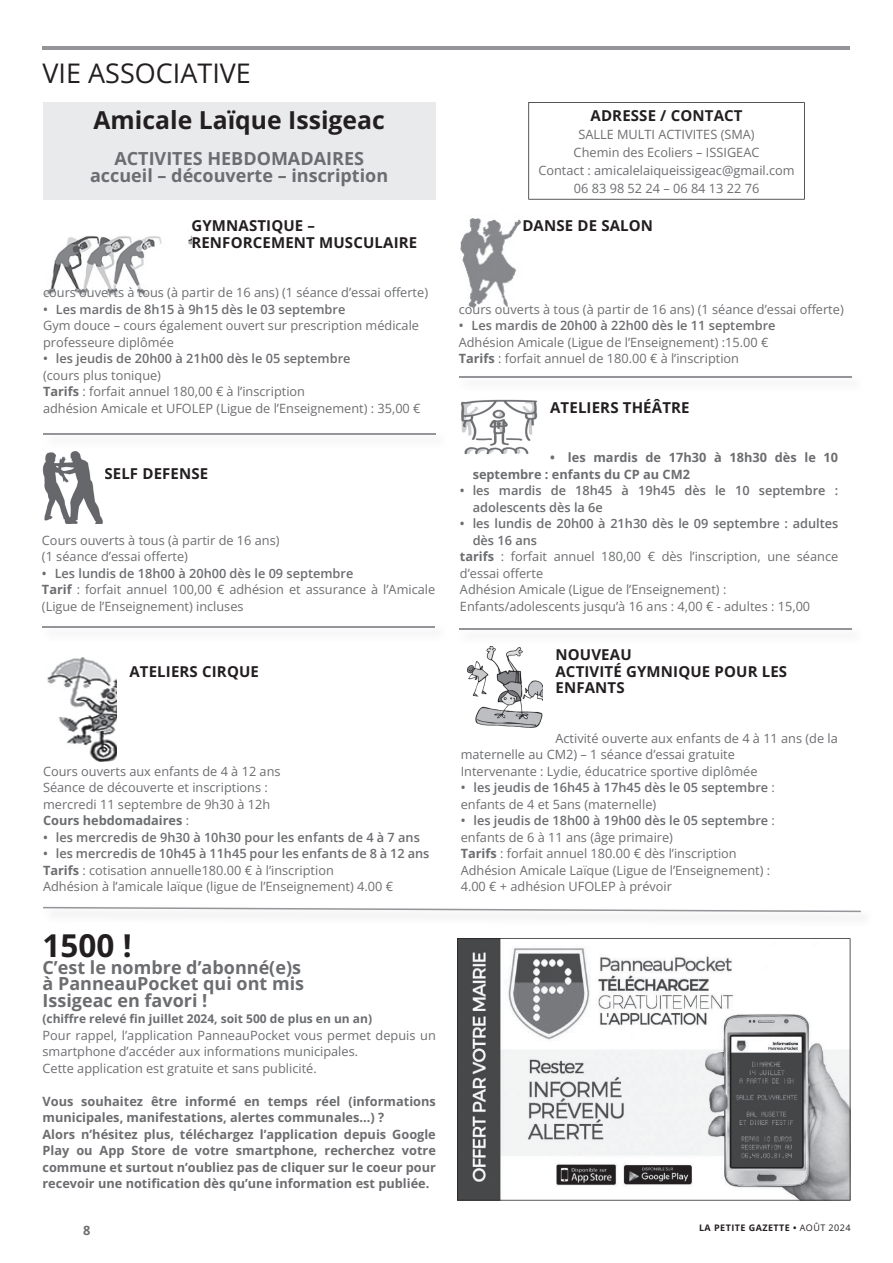
<style>
.page{position:relative;width:893px;height:1263px;background:#fff}
.page>*{position:absolute;margin:0;border:0;box-sizing:border-box;transform-origin:0 0}
.t1{font:700 31.5px "Open Sans";color:#231f20}
.t2{font:27px "Open Sans";color:#231f20}
.t3{font:700 24.75px "Open Sans";color:#231f20}
.t4{font:700 18px/16.5px "Open Sans";color:#6c6d70;text-align:center}
.t5{font:700 15px/16.5px "Open Sans";letter-spacing:.01em;color:#231f20}
.t6{font:12.75px/16.5px "Open Sans";color:#6c6d70}
.t7{font:700 12.75px/16.5px "Open Sans";color:#6c6d70}
.t8{font:600 12.75px/16.5px "Open Sans";color:#6c6d70}
.t9{font:600 12.75px/16.5px "Open Sans";color:#6c6d70}
.t10{font:700 12px "Open Sans";color:#6c6d70}
.t11{font:700 9px "Open Sans";letter-spacing:.05em;color:#231f20}
.s1{font-weight:700}
.s2{font-weight:600}
.s3{font-weight:400}
</style>
<div class="page">
<hr style="left:43px;top:47px;width:807px;height:3px;background:#939598">
<div style="left:43px;top:134px;width:392px;height:66px;background:#e9eaeb"></div>
<div style="left:43px;top:102px;width:392px;height:32px;background:#e9eaeb"></div>
<svg style="left:528px;top:102px;width:277px;height:98px"></svg>
<img style="left:44px;top:236px;width:147px;height:60px">
<img style="left:460px;top:218px;width:61px;height:90px">
<img style="left:42px;top:451px;width:61px;height:72px">
<img style="left:460px;top:399px;width:78px;height:56px">
<img style="left:47px;top:657px;width:70px;height:104px">
<img style="left:468px;top:646px;width:75px;height:82px">
<hr style="left:43px;top:433px;width:393px;height:1px;background:#939598">
<hr style="left:459px;top:376px;width:392px;height:1px;background:#939598">
<hr style="left:43px;top:627px;width:392px;height:1px;background:#939598">
<hr style="left:459px;top:629px;width:392px;height:1px;background:#939598">
<svg style="left:43px;top:907px;width:818px;height:5px"></svg>
<svg style="left:457px;top:938px;width:393px;height:262px"></svg>
<h2 class="t2" style="left:43px;top:54px;width:210px">VIE ASSOCIATIVE</h2>
<h3 class="t3" style="left:94px;top:103px;width:293px">Amicale Laïque Issigeac</h3>
<p class="t5" style="left:590px;top:107px;width:154px">ADRESSE / CONTACT</p>
<p class="t6" style="left:538px;top:125px;width:258px;line-height:18px;text-align:center">SALLE MULTI ACTIVITES (SMA)<br>Chemin des Ecoliers – ISSIGEAC<br>Contact : amicalelaiqueissigeac@gmail.com<br>06 83 98 52 24 – 06 84 13 22 76</p>
<h3 class="t4" style="left:90px;top:150px;width:300px">ACTIVITES HEBDOMADAIRES accueil – découverte – inscription</h3>
<p class="t5" style="left:191px;top:217px;width:227px">GYMNASTIQUE –<br>RENFORCEMENT MUSCULAIRE</p>
<p class="t6" style="left:43px;top:284px;width:386px">cours ouverts à tous (à partir de 16 ans) (1 séance d’essai offerte)</p>
<p class="t8" style="left:43px;top:300px;width:304px">• Les mardis de 8h15 à 9h15 dès le 03 septembre</p>
<p class="t6" style="left:43px;top:317px;width:378px">Gym douce – cours également ouvert sur prescription médicale professeure diplômée</p>
<p class="t8" style="left:43px;top:350px;width:309px">• les jeudis de 20h00 à 21h00 dès le 05 septembre</p>
<p class="t6" style="left:43px;top:366px;width:379px">(cours plus tonique)<br><span class="s1">Tarifs</span> : forfait annuel 180,00 € à l’inscription<br>adhésion Amicale et UFOLEP (Ligue de l’Enseignement) : 35,00 €</p>
<p class="t5" style="left:104px;top:464px;width:105px">SELF DEFENSE</p>
<p class="t6" style="left:42px;top:531px;width:239px">Cours ouverts à tous (à partir de 16 ans) (1 séance d’essai offerte)</p>
<p class="t6" style="left:42px;top:564px;width:395px"><span class="s2">• Les lundis de 18h00 à 20h00 dès le 09 septembre<br></span><span class="s1">Tarif</span> : forfait annuel 100,00 € adhésion et assurance à l’Amicale (Ligue de l’Enseignement) incluses</p>
<p class="t5" style="left:129px;top:662px;width:131px">ATELIERS CIRQUE</p>
<p class="t6" style="left:43px;top:762px;width:239px">Cours ouverts aux enfants de 4 à 12 ans Séance de découverte et inscriptions : mercredi 11 septembre de 9h30 à 12h <span class="s1">Cours hebdomadaires</span> :</p>
<p class="t9" style="left:43px;top:828px;width:378px">• les mercredis de 9h30 à 10h30 pour les enfants de 4 à 7 ans</p>
<p class="t6" style="left:43px;top:845px;width:388px"><span class="s2">• les mercredis de 10h45 à 11h45 pour les enfants de 8 à 12 ans<br></span><span class="s1">Tarifs</span> : cotisation annuelle180.00 € à l’inscription<br>Adhésion à l’amicale laïque (ligue de l’Enseignement) 4.00 €</p>
<h1 class="t1" style="left:43px;top:924px;width:91px">1500 !</h1>
<h3 class="t4" style="left:43px;top:958px;width:263px;text-align:left">C’est le nombre d’abonné(e)s à PanneauPocket qui ont mis<br>Issigeac en favori !</h3>
<p class="t10" style="left:43px;top:1010px;width:331px">(chiffre relevé fin juillet 2024, soit 500 de plus en un an)</p>
<p class="t6" style="left:43px;top:1026px;width:395px">Pour rappel, l’application PanneauPocket vous permet depuis un smartphone d’accéder aux informations municipales.<br>Cette application est gratuite et sans publicité.</p>
<p class="t7" style="left:43px;top:1092px;width:395px">Vous souhaitez être informé en temps réel (informations municipales, manifestations, alertes communales...) ?<br>Alors n’hésitez plus, téléchargez l’application depuis Google Play ou App Store de votre smartphone, recherchez votre commune et surtout n’oubliez pas de cliquer sur le coeur pour recevoir une notification dès qu’une information est publiée.</p>
<p class="t5" style="left:522px;top:217px;width:132px">DANSE DE SALON</p>
<p class="t6" style="left:459px;top:300px;width:386px">cours ouverts à tous (à partir de 16 ans) (1 séance d’essai offerte)</p>
<p class="t8" style="left:459px;top:317px;width:318px">• Les mardis de 20h00 à 22h00 dès le 11 septembre</p>
<p class="t6" style="left:459px;top:333px;width:311px">Adhésion Amicale (Ligue de l’Enseignement) :15.00 €<br><span class="s1">Tarifs</span> : forfait annuel de 180.00 € à l’inscription</p>
<p class="t5" style="left:550px;top:398px;width:141px">ATELIERS THÉÂTRE</p>
<p class="t7" style="left:473px;top:449px;width:367px;text-indent:77px">• les mardis de 17h30 à 18h30 dès le 10 septembre : enfants du CP au CM2</p>
<p class="t9" style="left:473px;top:482px;width:367px;text-indent:-13px">• les mardis de 18h45 à 19h45 dès le 10 septembre : adolescents dès la 6e</p>
<p class="t9" style="left:460px;top:515px;width:380px">• les lundis de 20h00 à 21h30 dès le 09 septembre : adultes</p>
<p class="t9" style="left:473px;top:531px;width:66px">dès 16 ans</p>
<p class="t6" style="left:460px;top:548px;width:380px"><span class="s1">tarifs</span> : forfait annuel 180,00 € dès l’inscription, une séance</p>
<p class="t6" style="left:460px;top:564px;width:85px">d’essai offerte</p>
<p class="t6" style="left:460px;top:581px;width:268px">Adhésion Amicale (Ligue de l’Enseignement) :</p>
<p class="t6" style="left:460px;top:597px;width:352px">Enfants/adolescents jusqu’à 16 ans : 4,00 € - adultes : 15,00</p>
<p class="t5" style="left:555px;top:646px;width:233px">NOUVEAU<br>ACTIVITÉ GYMNIQUE POUR LES<br>ENFANTS</p>
<p class="t6" style="left:461px;top:729px;width:379px;text-indent:95px">Activité ouverte aux enfants de 4 à 11 ans (de la maternelle au CM2) – 1 séance d’essai gratuite<br>Intervenante : Lydie, éducatrice sportive diplômée</p>
<p class="t8" style="left:461px;top:779px;width:316px">• les jeudis de 16h45 à 17h45 dès le 05 septembre <span class="s3">: enfants de 4 et 5ans (maternelle)</span></p>
<p class="t6" style="left:461px;top:812px;width:316px"><span class="s2">• les jeudis de 18h00 à 19h00 dès le 05 septembre</span> : enfants de 6 à 11 ans (âge primaire)<br><span class="s1">Tarifs</span> : forfait annuel 180.00 € dès l’inscription Adhésion Amicale Laïque (Ligue de l’Enseignement) :<br>4.00 € + adhésion UFOLEP à prévoir</p>
<p class="t7" style="left:83px;top:1221px;width:9px">8</p>
<p class="t11" style="left:699px;top:1221px;width:153px">LA PETITE GAZETTE • <span class="s3">AOÛT 2024</span></p>
</div>
